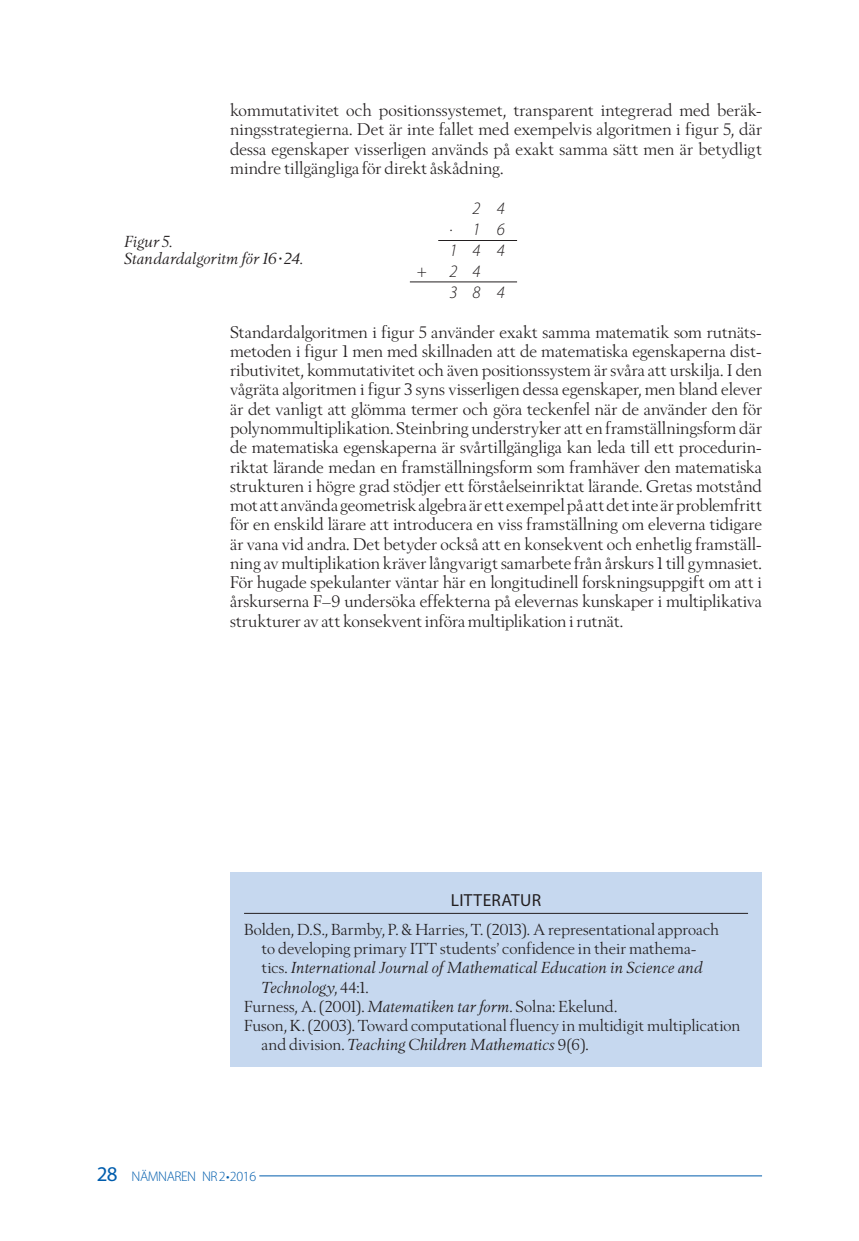
<style>
.page{position:relative;width:859px;height:1241px;background:#fff}
.page>*{position:absolute;margin:0;border:0;box-sizing:border-box;transform-origin:0 0}
.t1{font:italic 300 17.5px/21px "Myriad Pro";color:#231f20;text-align:justify}
.t2{font:17.5px "Myriad Pro";letter-spacing:.02em;color:#231f20}
.t3{font:16.62px/19.2px "Berling Nova Display Pro";color:#231f20;text-align:justify}
.t4{font:15.75px "Berling Nova Display Pro";letter-spacing:.005em;color:#231f20}
.t5{font:italic 15.75px/17.5px "Berling Nova Display Pro";letter-spacing:.005em;color:#231f20}
.t6{font:300 14px "Myriad Pro";letter-spacing:-.03em;color:#015dad}
.s1{font-family:"Berling Nova Text Pro";font-weight:700;font-style:normal}
.s2{font-style:normal}
.s3{font-style:italic}
.s4{font-weight:400;font-size:21px}
</style>
<div class="page">
<hr style="left:259px;top:1175px;width:502px;height:1px;background:#015dad">
<div style="left:230px;top:872px;width:531px;height:194px;background:#c6d8ef"></div>
<hr style="left:244px;top:912px;width:503px;height:1px;background:#231f20">
<hr style="left:438px;top:240px;width:79px;height:1px;background:#231f20">
<hr style="left:409px;top:281px;width:108px;height:1px;background:#231f20">
<p class="t3" style="left:230px;top:100px;width:533px">kommutativitet och positionssystemet, transparent integrerad med beräk&shy;ningsstrategierna. Det är inte fallet med exempelvis algoritmen i figur 5, där dessa egenskaper visserligen används på exakt samma sätt men är betydligt mindre tillgängliga för direkt åskådning.</p>
<p class="t5" style="left:124px;top:233px;width:180px">Figur 5.<br>Standardalgoritm för 16<span class="s1">·</span> 24.</p>
<p class="t1" style="left:449px;top:198px;width:57px;text-indent:23px">2 4 · 1 6<br>1 4 4</p>
<p class="t1" style="left:416px;top:261px;width:12px">+</p>
<p class="t1" style="left:449px;top:261px;width:57px">2 4<br>3 8 4</p>
<p class="t3" style="left:230px;top:322px;width:533px">Standardalgoritmen i figur 5 använder exakt samma matematik som rutnäts&shy;metoden i figur 1 men med skillnaden att de matematiska egenskaperna dist&shy;ributivitet, kommutativitet och även positionssystem är svåra att urskilja. I den vågräta algoritmen i figur 3 syns visserligen dessa egenskaper, men bland elever är det vanligt att glömma termer och göra teckenfel när de använder den för polynommultiplikation. Steinbring understryker att en framställningsform där de matematiska egenskaperna är svårtillgängliga kan leda till ett procedurin&shy;riktat lärande medan en framställningsform som framhäver den matematiska strukturen i högre grad stödjer ett förståelseinriktat lärande. Gretas motstånd mot att använda geometrisk algebra är ett exempel på att det inte är problemfritt för en enskild lärare att introducera en viss framställning om eleverna tidigare är vana vid andra. Det betyder också att en konsekvent och enhetlig framställ&shy;ning av multiplikation kräver långvarigt samarbete från årskurs 1 till gymnasiet.<br>För hugade spekulanter väntar här en longitudinell forskningsuppgift om att i årskurserna F–9 undersöka effekterna på elevernas kunskaper i multiplikativa strukturer av att konsekvent införa multiplikation i rutnät.</p>
<p class="t2" style="left:450px;top:890px;width:92px">LITTERATUR</p>
<p class="t4" style="left:244px;top:919px;width:476px">Bolden, D.S., Barmby, P. &amp; Harries, T. (2013). A representational approach</p>
<p class="t4" style="left:261px;top:938px;width:436px">to developing primary ITT students’ confidence in their mathema-</p>
<p class="t5" style="left:261px;top:959px;width:442px"><span class="s2">tics.</span> International Journal of Mathematical Education in Science and</p>
<p class="t5" style="left:261px;top:978px;width:109px">Technology<span class="s2">, 44:1.</span></p>
<p class="t4" style="left:244px;top:996px;width:374px">Furness, A. (2001). <span class="s3">Matematiken tar form</span>. Solna: Ekelund.</p>
<p class="t4" style="left:244px;top:1015px;width:497px">Fuson, K. (2003). Toward computational fluency in multidigit multiplication</p>
<p class="t5" style="left:261px;top:1036px;width:328px"><span class="s2">and division.</span> Teaching Children Mathematics <span class="s2">9(6).</span></p>
<p class="t6" style="left:97px;top:1168px;width:161px"><span class="s4">28</span> NÄMNAREN NR2•2016</p>
</div>
